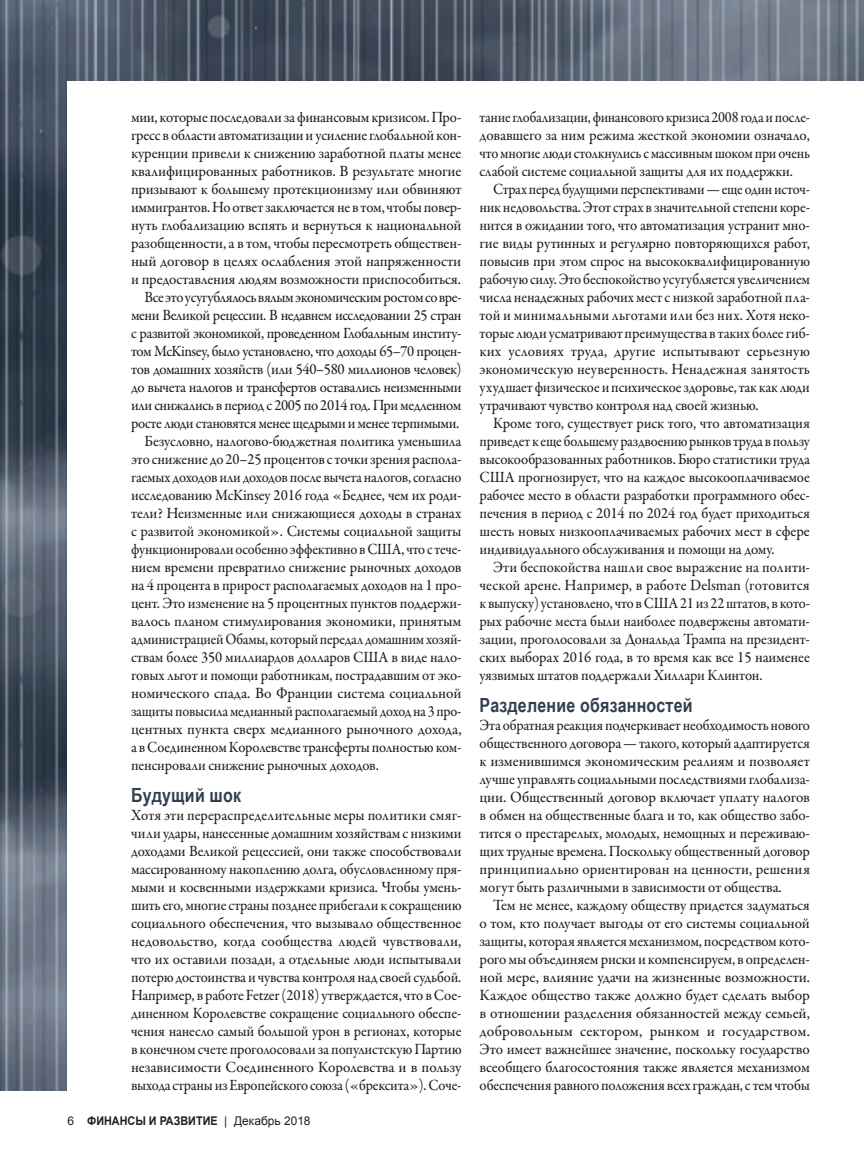
<style>
.page{position:relative;width:864px;height:1161px;background:#fff}
.page>*{position:absolute;margin:0;border:0;box-sizing:border-box;transform-origin:0 0}
.t1{font:700 19.5px "Arial Narrow";letter-spacing:.01em;color:#333f4e}
.t2{font:500 15.75px/18px "Garamond Premr Pro";letter-spacing:-.015em;color:#231f20;text-align:justify;scale:.93 1}
.t3{font:500 15.75px/18px "Garamond Premr Pro";letter-spacing:-.015em;color:#231f20;text-align:justify;scale:.9 1}
.t4{font:500 15.75px/18px "Garamond Premr Pro";letter-spacing:-.015em;color:#231f20;text-align:justify;scale:.95 1}
.t5{font:500 15.75px/18px "Garamond Premr Pro";letter-spacing:-.015em;color:#231f20;text-align:justify;scale:.92 1}
.t6{font:500 15.75px/18px "Garamond Premr Pro";letter-spacing:-.015em;color:#231f20;text-align:justify;scale:.94 1}
.t7{font:500 15.75px "Garamond Premr Pro";letter-spacing:-.035em;color:#231f20;scale:.93 1}
.t8{font:500 15.75px "Garamond Premr Pro";letter-spacing:-.015em;color:#231f20}
.t9{font:500 15.75px "Garamond Premr Pro";letter-spacing:-.015em;color:#231f20;scale:.96 1}
.t10{font:500 15.75px "Garamond Premr Pro";letter-spacing:-.015em;color:#231f20;scale:.91 1}
.t11{font:700 12px "Arial";color:#231f20;scale:.9 1}
.s1{font-weight:400}
</style>
<div class="page">
<img style="left:0;top:765px;width:67px;height:326px">
<img style="left:0;top:0;width:864px;height:765px">
<div style="left:68px;top:81px;width:796px;height:1026px;background:#fff"></div>
<p class="t2" style="left:131px;top:109px;width:357px">мии, которые последовали за финансовым кризисом. Про-</p>
<p class="t2" style="left:131px;top:127px;width:357px">гресс в области автоматизации и усиление глобальной кон-</p>
<p class="t4" style="left:131px;top:145px;width:349px">куренции привели к снижению заработной платы менее</p>
<p class="t8" style="left:131px;top:162px;width:332px">квалифицированных работников. В результате многие</p>
<p class="t4" style="left:131px;top:181px;width:349px">призывают к большему протекционизму или обвиняют</p>
<p class="t2" style="left:131px;top:199px;width:357px">иммигрантов. Но ответ заключается не в том, чтобы повер-</p>
<p class="t4" style="left:131px;top:217px;width:349px">нуть глобализацию вспять и вернуться к национальной</p>
<p class="t4" style="left:131px;top:235px;width:349px">разобщенности, а в том, чтобы пересмотреть обществен-</p>
<p class="t8" style="left:131px;top:252px;width:332px">ный договор в целях ослабления этой напряженности</p>
<p class="t4" style="left:131px;top:271px;width:349px">и предоставления людям возможности приспособиться.</p>
<p class="t2" style="left:145px;top:289px;width:342px">Все это усугублялось вялым экономическим ростом со вре-</p>
<p class="t7" style="left:131px;top:306px;width:357px">мени Великой рецессии. В недавнем исследовании 25 стран</p>
<p class="t7" style="left:131px;top:324px;width:357px">с развитой экономикой, проведенном Глобальным институ-</p>
<p class="t7" style="left:131px;top:342px;width:357px">том McKinsey, было установлено, что доходы 65–70 процен-</p>
<p class="t6" style="left:131px;top:361px;width:353px">тов домашних хозяйств (или 540–580 миллионов человек)</p>
<p class="t2" style="left:131px;top:379px;width:357px">до вычета налогов и трансфертов оставались неизменными</p>
<p class="t2" style="left:131px;top:397px;width:357px">или снижались в период с 2005 по 2014 год. При медленном</p>
<p class="t2" style="left:131px;top:415px;width:354px">росте люди становятся менее щедрыми и менее терпимыми.</p>
<p class="t2" style="left:145px;top:433px;width:342px">Безусловно, налогово-бюджетная политика уменьшила</p>
<p class="t2" style="left:131px;top:451px;width:357px">это снижение до 20–25 процентов с точки зрения распола-</p>
<p class="t5" style="left:131px;top:469px;width:361px">гаемых доходов или доходов после вычета налогов, согласно</p>
<p class="t2" style="left:131px;top:487px;width:357px">исследованию McKinsey 2016 года «Беднее, чем их роди-</p>
<p class="t4" style="left:131px;top:505px;width:349px">тели? Неизменные или снижающиеся доходы в странах</p>
<p class="t6" style="left:131px;top:523px;width:353px">с развитой экономикой». Системы социальной защиты</p>
<p class="t10" style="left:131px;top:540px;width:365px">функционировали особенно эффективно в США, что с тече-</p>
<p class="t6" style="left:131px;top:559px;width:353px">нием времени превратило снижение рыночных доходов</p>
<p class="t2" style="left:131px;top:577px;width:357px">на 4 процента в прирост располагаемых доходов на 1 про-</p>
<p class="t2" style="left:131px;top:595px;width:357px">цент. Это изменение на 5 процентных пунктов поддержи-</p>
<p class="t9" style="left:131px;top:612px;width:346px">валось планом стимулирования экономики, принятым</p>
<p class="t3" style="left:131px;top:631px;width:369px">администрацией Обамы, который передал домашним хозяй-</p>
<p class="t2" style="left:131px;top:649px;width:357px">ствам более 350 миллиардов долларов США в виде нало-</p>
<p class="t2" style="left:131px;top:667px;width:357px">говых льгот и помощи работникам, пострадавшим от эко-</p>
<p class="t8" style="left:131px;top:684px;width:332px">номического спада. Во Франции система социальной</p>
<p class="t3" style="left:131px;top:703px;width:369px">защиты повысила медианный располагаемый доход на 3 про-</p>
<p class="t9" style="left:131px;top:720px;width:346px">центных пункта сверх медианного рыночного дохода,</p>
<p class="t5" style="left:131px;top:739px;width:361px">а в Соединенном Королевстве трансферты полностью ком-</p>
<p class="t2" style="left:131px;top:757px;width:268px">пенсировали снижение рыночных доходов.</p>
<p class="t1" style="left:131px;top:780px;width:112px">Будущий шок</p>
<p class="t2" style="left:131px;top:806px;width:357px">Хотя эти перераспределительные меры политики смяг&shy;чили удары, нанесенные домашним хозяйствам с низкими доходами Великой рецессией, они также способствовали массированному накоплению долга, обусловленному пря&shy;мыми и косвенными издержками кризиса. Чтобы умень&shy;шить его, многие страны позднее прибегали к сокращению социального обеспечения, что вызывало общественное недовольство, когда сообщества людей чувствовали, что их оставили позади, а отдельные люди испытывали потерю достоинства и чувства контроля над своей судьбой.<br>Например, в работе Fetzer (2018) утверждается, что в Сое&shy;диненном Королевстве сокращение социального обеспе&shy;чения нанесло самый большой урон в регионах, которые в конечном счете проголосовали за популистскую Партию независимости Соединенного Королевства и в пользу выхода страны из Европейского союза («брексита»). Соче-</p>
<p class="t11" style="left:68px;top:1113px;width:272px"><span class="s1">6</span> ФИНАНСЫ И РАЗВИТИЕ <span class="s1">| Декабрь 2018</span></p>
<p class="t3" style="left:480px;top:109px;width:369px">тание глобализации, финансового кризиса 2008 года и после&shy;довавшего за ним режима жесткой экономии означало, что многие люди столкнулись с массивным шоком при очень слабой системе социальной защиты для их поддержки.</p>
<p class="t3" style="left:480px;top:181px;width:369px;text-indent:14px">Страх перед будущими перспективами — еще один источ&shy;ник недовольства. Этот страх в значительной степени коре&shy;нится в ожидании того, что автоматизация устранит мно&shy;гие виды рутинных и регулярно повторяющихся работ, повысив при этом спрос на высококвалифицированную рабочую силу. Это беспокойство усугубляется увеличением числа ненадежных рабочих мест с низкой заработной пла&shy;той и минимальными льготами или без них. Хотя неко&shy;торые люди усматривают преимущества в таких более гиб&shy;ких условиях труда, другие испытывают серьезную экономическую неуверенность. Ненадежная занятость ухудшает физическое и психическое здоровье, так как люди утрачивают чувство контроля над своей жизнью.</p>
<p class="t6" style="left:480px;top:415px;width:353px;text-indent:14px">Кроме того, существует риск того, что автоматизация приведет к еще большему раздвоению рынков труда в пользу высокообразованных работников. Бюро статистики труда США прогнозирует, что на каждое высокооплачиваемое рабочее место в области разработки программного обес&shy;печения в период с 2014 по 2024 год будет приходиться шесть новых низкооплачиваемых рабочих мест в сфере индивидуального обслуживания и помощи на дому.</p>
<p class="t2" style="left:480px;top:559px;width:357px;text-indent:14px">Эти беспокойства нашли свое выражение на полити&shy;ческой арене. Например, в работе Delsman (готовится к выпуску) установлено, что в США 21 из 22 штатов, в кото&shy;рых рабочие места были наиболее подвержены автомати&shy;зации, проголосовали за Дональда Трампа на президент&shy;ских выборах 2016 года, в то время как все 15 наименее уязвимых штатов поддержали Хиллари Клинтон.</p>
<p class="t1" style="left:480px;top:690px;width:215px">Разделение обязанностей</p>
<p class="t5" style="left:480px;top:716px;width:361px">Эта обратная реакция подчеркивает необходимость нового общественного договора — такого, который адаптируется к изменившимся экономическим реалиям и позволяет лучше управлять социальными последствиями глобализа&shy;ции. Общественный договор включает уплату налогов в обмен на общественные блага и то, как общество забо&shy;тится о престарелых, молодых, немощных и переживаю&shy;щих трудные времена. Поскольку общественный договор принципиально ориентирован на ценности, решения могут быть различными в зависимости от общества.</p>
<p class="t4" style="left:480px;top:896px;width:349px;text-indent:14px">Тем не менее, каждому обществу придется задуматься о том, кто получает выгоды от его системы социальной защиты, которая является механизмом, посредством кото&shy;рого мы объединяем риски и компенсируем, в определен&shy;ной мере, влияние удачи на жизненные возможности.<br>Каждое общество также должно будет сделать выбор в отношении разделения обязанностей между семьей, добровольным сектором, рынком и государством.<br>Это имеет важнейшее значение, поскольку государство всеобщего благосостояния также является механизмом обеспечения равного положения всех граждан, с тем чтобы</p>
</div>
